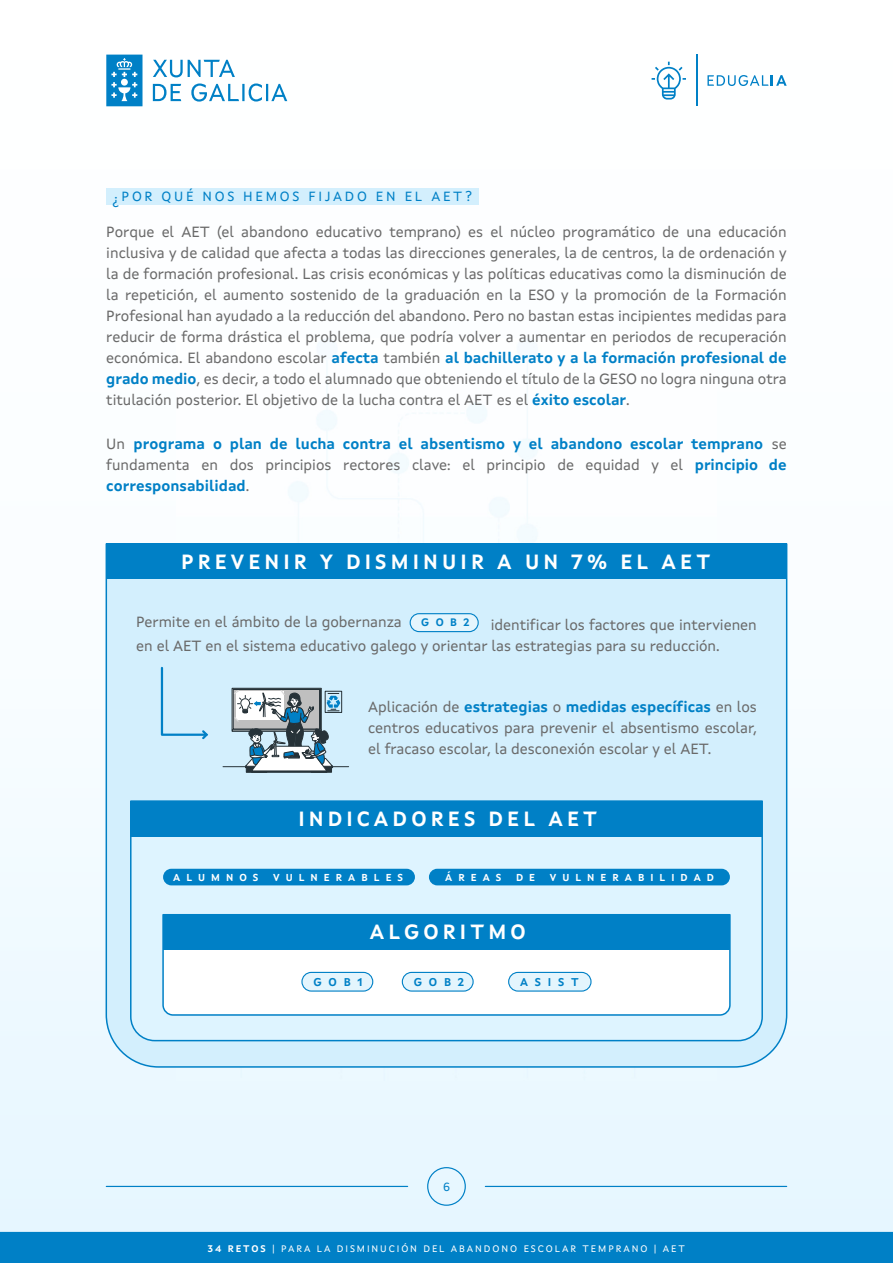
<style>
.page{position:relative;width:893px;height:1263px;background:#fff}
.page>*{position:absolute;margin:0;border:0;box-sizing:border-box;transform-origin:0 0}
.t1{font:700 20.55px "Xunta Sans";letter-spacing:.2em;color:#fff}
.t2{font:15px/21px "Xunta Sans";color:#6a6a6a;text-align:justify}
.t3{font:700 15px/21px "Xunta Sans";color:#0080c6;text-align:justify}
.t4{font:13.5px "Xunta Sans";letter-spacing:.2em;color:#0080c6}
.t5{font:12px "Xunta Sans";color:#0080c6}
.t6{font:700 11.25px "Xunta Sans";letter-spacing:.6em;color:#0080c6}
.t7{font:700 10.8px "Xunta Sans";color:#0080c6}
.t8{font:700 10.05px "Xunta Sans";letter-spacing:.6em;color:#fff}
.t9{font:9.6px "Xunta Sans";letter-spacing:.2em;color:#fff}
.s1{font-weight:700;color:#0080c6}
.s2{font-weight:400;color:#6a6a6a}
.s3{font-weight:700}
</style>
<div class="page">
<div style="left:0;top:0;width:893px;height:1263px;background:linear-gradient(to bottom,#fff,#e9f7ff)"></div>
<div style="left:0;top:1232px;width:893px;height:31px;background:#0080c6"></div>
<img style="left:177px;top:339px;width:539px;height:741px">
<svg style="left:106px;top:55px;width:181px;height:51px"></svg>
<svg style="left:707px;top:75px;width:80px;height:11px"></svg>
<hr style="left:696px;top:55px;width:2px;height:51px;background:#0080c6">
<svg style="left:652px;top:62px;width:34px;height:38px"></svg>
<hr style="left:106px;top:1186px;width:302px;height:1px;background:#0080c6">
<hr style="left:485px;top:1186px;width:302px;height:1px;background:#0080c6">
<div style="left:427px;top:1167px;width:39px;height:39px;border:1px solid #0080c6;border-radius:50%"></div>
<div style="left:106px;top:188px;width:372px;height:16px;background:#d3effd"></div>
<div style="left:105px;top:542px;width:683px;height:526px;background:#d3effd"></div>
<svg style="left:129px;top:800px;width:635px;height:242px;background:#d3eefc"></svg>
<div style="left:163px;top:869px;width:252px;height:16px;background:#0080c6;border-radius:8px"></div>
<div style="left:429px;top:869px;width:301px;height:16px;background:#0080c6;border-radius:8px"></div>
<svg style="left:162px;top:913px;width:569px;height:103px"></svg>
<div style="left:301px;top:972px;width:72px;height:19px;background:#e4f5fd;border:1px solid #0080c6;border-radius:9px"></div>
<div style="left:402px;top:972px;width:72px;height:19px;background:#e4f5fd;border:1px solid #0080c6;border-radius:9px"></div>
<div style="left:508px;top:972px;width:84px;height:19px;background:#e4f5fd;border:1px solid #0080c6;border-radius:9px"></div>
<div style="left:106px;top:544px;width:681px;height:35px;background:#0080c6"></div>
<hr style="left:223px;top:766px;width:126px;height:1px;background:#263238">
<svg style="left:232px;top:688px;width:89px;height:42px"></svg>
<div style="left:232px;top:730px;width:89px;height:1px;background:#fff;border:1px solid #263238"></div>
<div style="left:325px;top:691px;width:17px;height:21px;border:1px solid #263238"></div>
<div style="left:311px;top:766px;width:21px;height:6px;background:#263238"></div>
<div style="left:246px;top:766px;width:21px;height:6px;background:#263238"></div>
<hr style="left:252px;top:771px;width:75px;height:1px;background:#263238">
<svg style="left:233px;top:689px;width:107px;height:82px"></svg>
<div style="left:131px;top:801px;width:631px;height:35px;background:#0080c6"></div>
<div style="left:163px;top:915px;width:567px;height:35px;background:#0080c6"></div>
<div style="left:410px;top:613px;width:69px;height:19px;background:#e4f5fd;border:1px solid #0080c6;border-radius:9px"></div>
<svg style="left:160px;top:666px;width:50px;height:75px;background:#c3e6f8"></svg>
<p class="t4" style="left:113px;top:191px;width:361px">¿POR QUÉ NOS HEMOS FIJADO EN EL AET?</p>
<p class="t2" style="left:106px;top:223px;width:682px">Porque el AET (el abandono educativo temprano) es el núcleo programático de una educación inclusiva y de calidad que afecta a todas las direcciones generales, la de centros, la de ordenación y la de formación profesional. Las crisis económicas y las políticas educativas como la disminución de la repetición, el aumento sostenido de la graduación en la ESO y la promoción de la Formación Profesional han ayudado a la reducción del abandono. Pero no bastan estas incipientes medidas para reducir de forma drástica el problema, que podría volver a aumentar en periodos de recuperación económica. El abandono escolar <span class="s1">afecta</span> también <span class="s1">al bachillerato y a la formación profesional de grado medio</span>, es decir, a todo el alumnado que obteniendo el título de la GESO no logra ninguna otra titulación posterior. El objetivo de la lucha contra el AET es el <span class="s1">éxito escolar</span>.</p>
<p class="t3" style="left:106px;top:434px;width:682px"><span class="s2">Un</span> programa o plan de lucha contra el absentismo y el abandono escolar temprano <span class="s2">se fundamenta en dos principios rectores clave: el principio de equidad y el</span> principio de corresponsabilidad<span class="s2">.</span></p>
<h1 class="t1" style="left:181px;top:553px;width:531px">PREVENIR Y DISMINUIR A UN 7% EL AET</h1>
<p class="t2" style="left:136px;top:613px;width:267px">Permite en el ámbito de la gobernanza</p>
<p class="t7" style="left:421px;top:618px;width:50px">GOB2</p>
<p class="t2" style="left:136px;top:616px;width:622px;text-indent:355px">identificar los factores que intervienen en el AET en el sistema educativo galego y orientar las estrategias para su reducción.</p>
<p class="t2" style="left:368px;top:698px;width:390px">Aplicación de <span class="s1">estrategias</span> o <span class="s1">medidas específicas</span> en los centros educativos para prevenir el absentismo escolar, el fracaso escolar, la desconexión escolar y el AET.</p>
<h1 class="t1" style="left:298px;top:810px;width:300px">INDICADORES DEL AET</h1>
<p class="t8" style="left:173px;top:873px;width:87px">ALUMNOS</p>
<p class="t8" style="left:273px;top:873px;width:132px">VULNERABLES</p>
<p class="t8" style="left:445px;top:873px;width:58px">ÁREAS</p>
<p class="t8" style="left:516px;top:873px;width:21px">D E</p>
<p class="t8" style="left:550px;top:873px;width:166px">VULNERABILIDAD</p>
<h1 class="t1" style="left:370px;top:924px;width:157px">ALGORITMO</h1>
<p class="t6" style="left:313px;top:977px;width:51px">GOB1</p>
<p class="t6" style="left:414px;top:977px;width:52px">GOB2</p>
<p class="t6" style="left:520px;top:977px;width:60px">ASIST</p>
<p class="t5" style="left:443px;top:1182px;width:8px">6</p>
<p class="t9" style="left:208px;top:1244px;width:479px"><span class="s3">34 RETOS</span> | PARA LA DISMINUCIÓN DEL ABANDONO ESCOLAR TEMPRANO | AET</p>
</div>
